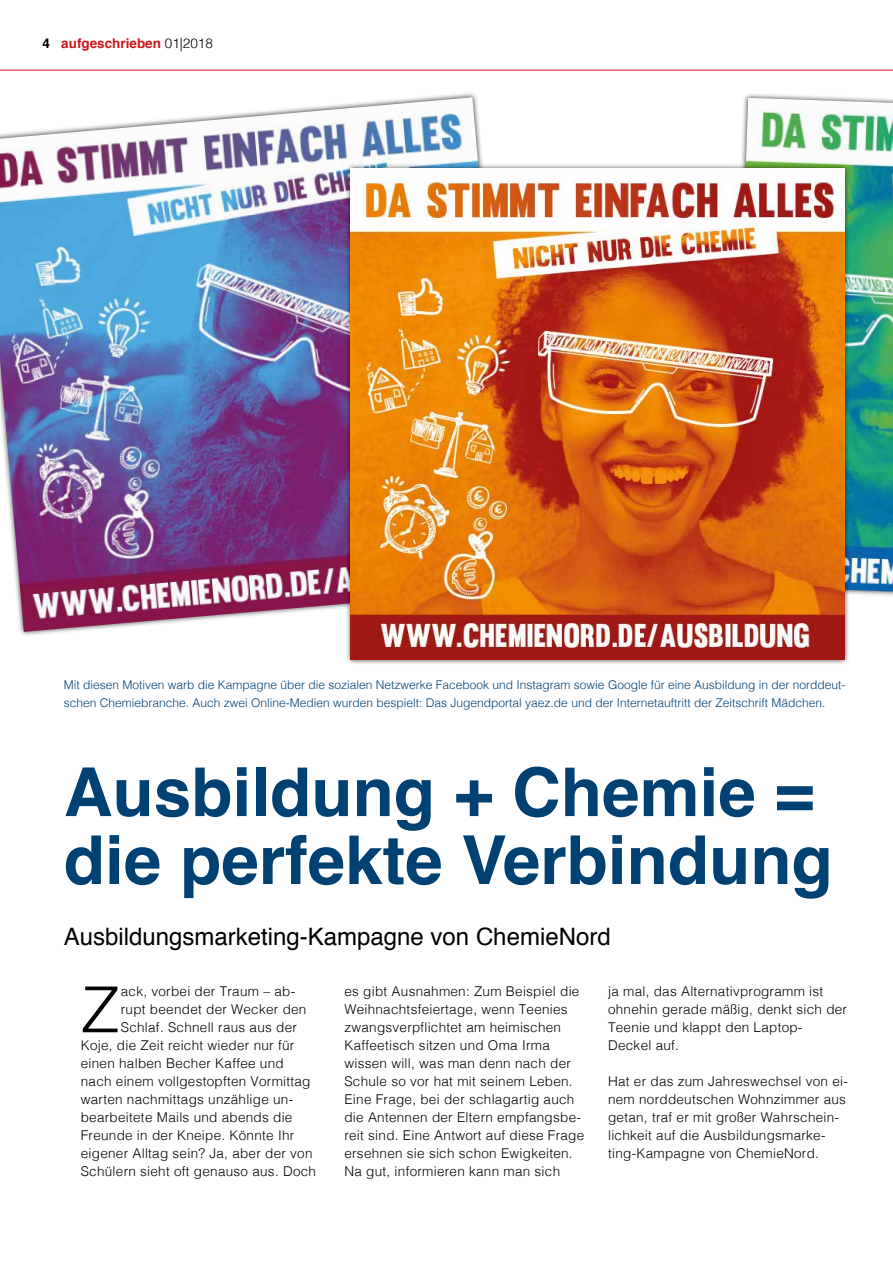
<style>
.page{position:relative;width:893px;height:1263px;background:#fff}
.page>*{position:absolute;margin:0;border:0;box-sizing:border-box;transform-origin:0 0}
.t1{font:700 67.5px/67.9px "Helvetica";color:#004174}
.t2{font:300 63.45px "Helvetica";color:#000}
.t3{font:24px "Helvetica";color:#000}
.t4{font:300 13.5px/18px "Helvetica";letter-spacing:.02em;color:#000}
.t5{font:700 13.5px "Helvetica";color:#cd171a}
.t6{font:300 12px/18px "Helvetica";color:#004174}
.s1{color:#000}
.s2{font-weight:300;color:#000}
</style>
<div class="page">
<hr style="left:0;top:70px;width:893px;height:1px;background:#cd171a">
<div style="left:726px;top:93px;width:167px;height:515px;background:#000;opacity:.75"></div>
<img style="left:731px;top:98px;width:162px;height:493px">
<img style="left:0;top:97px;width:483px;height:535px">
<div style="left:345px;top:163px;width:504px;height:502px;background:#000;opacity:.75"></div>
<img style="left:351px;top:169px;width:493px;height:491px">
<p class="t5" style="left:43px;top:33px;width:172px"><span class="s1">4</span> aufgeschrieben <span class="s2">01|2018</span></p>
<p class="t6" style="left:64px;top:675px;width:783px">Mit diesen Motiven warb die Kampagne über die sozialen Netzwerke Facebook und Instagram sowie Google für eine Ausbildung in der norddeut&shy;schen Chemiebranche. Auch zwei Online-Medien wurden bespielt: Das Jugendportal yaez.de und der Internetauftritt der Zeitschrift Mädchen.</p>
<h1 class="t1" style="left:64px;top:759px;width:770px">Ausbildung + Chemie = die perfekte Verbindung</h1>
<h3 class="t3" style="left:64px;top:918px;width:548px">Ausbildungsmarketing-Kampagne von ChemieNord</h3>
<p class="t4" style="left:608px;top:981px;width:241px">ja mal, das Alternativprogramm ist ohnehin gerade mäßig, denkt sich der<br>Teenie und klappt den Laptop-<br>Deckel auf.</p>
<p class="t4" style="left:608px;top:1071px;width:241px">Hat er das zum Jahreswechsel von ei&shy;nem norddeutschen Wohnzimmer aus getan, traf er mit großer Wahrschein&shy;lichkeit auf die Ausbildungsmarke&shy;ting-Kampagne von ChemieNord.</p>
<p class="t4" style="left:344px;top:981px;width:241px">es gibt Ausnahmen: Zum Beispiel die Weihnachtsfeiertage, wenn Teenies zwangsverpflichtet am heimischen Kaffeetisch sitzen und Oma Irma wissen will, was man denn nach der Schule so vor hat mit seinem Leben.<br>Eine Frage, bei der schlagartig auch die Antennen der Eltern empfangsbe&shy;reit sind. Eine Antwort auf diese Frage ersehnen sie sich schon Ewigkeiten.<br>Na gut, informieren kann man sich</p>
<h2 class="t2" style="left:81px;top:956px;width:40px">Z</h2>
<p class="t4" style="left:121px;top:981px;width:176px">ack, vorbei der Traum – ab-</p>
<p class="t4" style="left:121px;top:999px;width:187px">rupt beendet der Wecker den</p>
<p class="t4" style="left:121px;top:1017px;width:178px">Schlaf. Schnell raus aus der</p>
<p class="t4" style="left:81px;top:1035px;width:215px">Koje, die Zeit reicht wieder nur für</p>
<p class="t4" style="left:81px;top:1053px;width:204px">einen halben Becher Kaffee und</p>
<p class="t4" style="left:81px;top:1071px;width:231px">nach einem vollgestopften Vormittag</p>
<p class="t4" style="left:81px;top:1089px;width:214px">warten nachmittags unzählige un-</p>
<p class="t4" style="left:81px;top:1107px;width:213px">bearbeitete Mails und abends die</p>
<p class="t4" style="left:81px;top:1125px;width:215px">Freunde in der Kneipe. Könnte Ihr</p>
<p class="t4" style="left:81px;top:1143px;width:233px">eigener Alltag sein? Ja, aber der von</p>
<p class="t4" style="left:81px;top:1161px;width:237px">Schülern sieht oft genauso aus. Doch</p>
</div>
